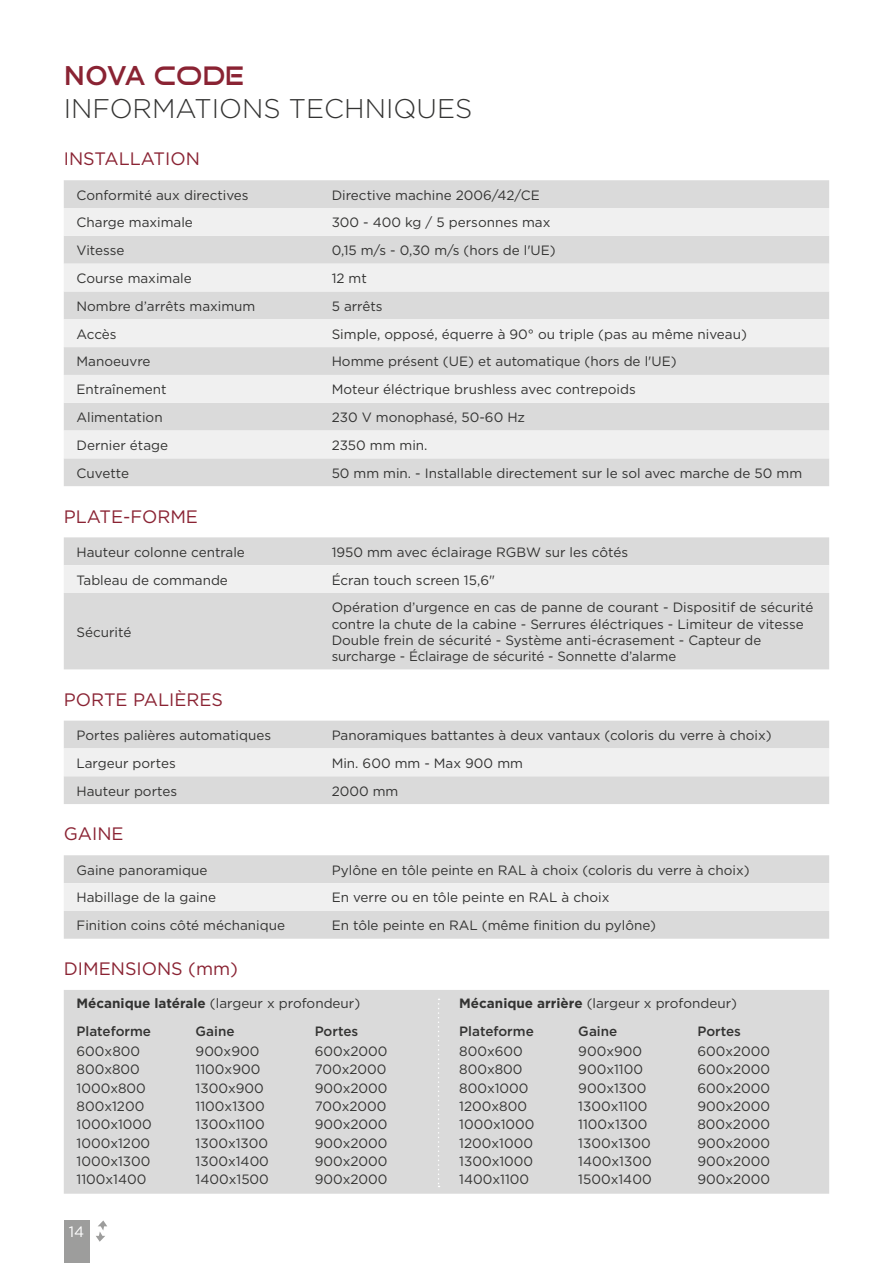
<style>
.page{position:relative;width:893px;height:1263px;background:#fff}
.page>*{position:absolute;margin:0;border:0;box-sizing:border-box;transform-origin:0 0}
.t1{font:300 27px/32.4px "Gotham";color:#333332}
.t2{font:18px "Gotham";color:#8a2333}
.t3{font:15px "Gotham";color:#fff}
.t4{font:13.5px/16.2px "Gotham";color:#333332}
.t5{font:500 13.5px "Gotham";color:#333332}
.s1{font-weight:500;color:#8a2333}
.s2{font-family:"Good Times";font-weight:400;color:#8a2333}
.s3{font-weight:700}
</style>
<div class="page">
<div style="left:64px;top:1220px;width:25px;height:43px;background:#9d9d9c"></div>
<svg style="left:96px;top:1220px;width:11px;height:22px"></svg>
<hr style="left:892px;top:0;width:1px;height:1263px;background:#000">
<div style="left:64px;top:180px;width:765px;height:306px;background:#dadada"></div>
<svg style="left:64px;top:208px;width:765px;height:250px;fill:#f0f0f0"></svg>
<div style="left:64px;top:537px;width:765px;height:132px;background:#dadada"></div>
<div style="left:64px;top:565px;width:765px;height:28px;background:#f0f0f0"></div>
<div style="left:64px;top:721px;width:765px;height:83px;background:#dadada"></div>
<div style="left:64px;top:748px;width:765px;height:28px;background:#f0f0f0"></div>
<div style="left:64px;top:855px;width:765px;height:84px;background:#dadada"></div>
<div style="left:64px;top:883px;width:765px;height:28px;background:#f0f0f0"></div>
<div style="left:64px;top:990px;width:765px;height:204px;background:#dadada"></div>
<svg style="left:438px;top:998px;width:2px;height:189px"></svg>
<h1 class="t1" style="left:64px;top:59px;width:410px"><span class="s1">NOVA</span> <span class="s2">CODE<br></span>INFORMATIONS TECHNIQUES</h1>
<h2 class="t2" style="left:64px;top:147px;width:138px">INSTALLATION</h2>
<p class="t4" style="left:77px;top:186px;width:174px">Conformité aux directives</p>
<p class="t4" style="left:332px;top:186px;width:210px">Directive machine 2006/42/CE</p>
<p class="t4" style="left:77px;top:214px;width:118px">Charge maximale</p>
<p class="t4" style="left:332px;top:214px;width:220px">300 - 400 kg / 5 personnes max</p>
<p class="t4" style="left:77px;top:242px;width:49px">Vitesse</p>
<p class="t4" style="left:332px;top:242px;width:226px">0,15 m/s - 0,30 m/s (hors de l'UE)</p>
<p class="t4" style="left:77px;top:270px;width:117px">Course maximale</p>
<p class="t4" style="left:332px;top:270px;width:37px">12 mt</p>
<p class="t4" style="left:77px;top:298px;width:180px">Nombre d’arrêts maximum</p>
<p class="t4" style="left:332px;top:298px;width:52px">5 arrêts</p>
<p class="t4" style="left:77px;top:325px;width:42px">Accès</p>
<p class="t4" style="left:332px;top:325px;width:417px">Simple, opposé, équerre à 90° ou triple (pas au même niveau)</p>
<p class="t4" style="left:77px;top:353px;width:75px">Manoeuvre</p>
<p class="t4" style="left:332px;top:353px;width:346px">Homme présent (UE) et automatique (hors de l'UE)</p>
<p class="t4" style="left:77px;top:381px;width:92px">Entraînement</p>
<p class="t4" style="left:332px;top:381px;width:306px">Moteur éléctrique brushless avec contrepoids</p>
<p class="t4" style="left:77px;top:409px;width:88px">Alimentation</p>
<p class="t4" style="left:332px;top:409px;width:195px">230 V monophasé, 50-60 Hz</p>
<p class="t4" style="left:77px;top:437px;width:93px">Dernier étage</p>
<p class="t4" style="left:332px;top:437px;width:97px">2350 mm min.</p>
<p class="t4" style="left:77px;top:464px;width:54px">Cuvette</p>
<p class="t4" style="left:332px;top:464px;width:472px">50 mm min. - Installable directement sur le sol avec marche de 50 mm</p>
<h2 class="t2" style="left:64px;top:505px;width:136px">PLATE-FORME</h2>
<p class="t4" style="left:77px;top:543px;width:170px">Hauteur colonne centrale</p>
<p class="t4" style="left:332px;top:543px;width:298px">1950 mm avec éclairage RGBW sur les côtés</p>
<p class="t4" style="left:77px;top:571px;width:153px">Tableau de commande</p>
<p class="t4" style="left:332px;top:571px;width:165px">Écran touch screen 15,6"</p>
<p class="t4" style="left:77px;top:623px;width:56px">Sécurité</p>
<p class="t4" style="left:332px;top:599px;width:483px">Opération d’urgence en cas de panne de courant - Dispositif de sécurité contre la chute de la cabine - Serrures éléctriques - Limiteur de vitesse Double frein de sécurité - Système anti-écrasement - Capteur de surcharge - Éclairage de sécurité - Sonnette d’alarme</p>
<h2 class="t2" style="left:64px;top:688px;width:161px">PORTE PALIÈRES</h2>
<p class="t4" style="left:77px;top:727px;width:196px">Portes palières automatiques</p>
<p class="t4" style="left:332px;top:727px;width:441px">Panoramiques battantes à deux vantaux (coloris du verre à choix)</p>
<p class="t4" style="left:77px;top:754px;width:101px">Largeur portes</p>
<p class="t4" style="left:332px;top:754px;width:193px">Min. 600 mm - Max 900 mm</p>
<p class="t4" style="left:77px;top:782px;width:102px">Hauteur portes</p>
<p class="t4" style="left:332px;top:782px;width:68px">2000 mm</p>
<h2 class="t2" style="left:64px;top:822px;width:61px">GAINE</h2>
<p class="t4" style="left:77px;top:861px;width:132px">Gaine panoramique</p>
<p class="t4" style="left:332px;top:861px;width:419px">Pylône en tôle peinte en RAL à choix (coloris du verre à choix)</p>
<p class="t4" style="left:77px;top:889px;width:141px">Habillage de la gaine</p>
<p class="t4" style="left:332px;top:889px;width:279px">En verre ou en tôle peinte en RAL à choix</p>
<p class="t4" style="left:77px;top:917px;width:210px">Finition coins côté méchanique</p>
<p class="t4" style="left:332px;top:917px;width:326px">En tôle peinte en RAL (même finition du pylône)</p>
<h2 class="t2" style="left:64px;top:957px;width:176px">DIMENSIONS (mm)</h2>
<p class="t4" style="left:77px;top:995px;width:285px"><span class="s3">Mécanique latérale</span> (largeur x profondeur)</p>
<p class="t4" style="left:459px;top:995px;width:279px"><span class="s3">Mécanique arrière</span> (largeur x profondeur)</p>
<p class="t5" style="left:77px;top:1022px;width:76px">Plateforme</p>
<p class="t5" style="left:196px;top:1022px;width:41px">Gaine</p>
<p class="t5" style="left:315px;top:1022px;width:45px">Portes</p>
<p class="t4" style="left:77px;top:1043px;width:65px">600x800</p>
<p class="t4" style="left:196px;top:1043px;width:65px">900x900</p>
<p class="t4" style="left:315px;top:1043px;width:74px">600x2000</p>
<p class="t4" style="left:77px;top:1061px;width:65px">800x800</p>
<p class="t4" style="left:196px;top:1061px;width:66px">1100x900</p>
<p class="t4" style="left:315px;top:1061px;width:73px">700x2000</p>
<p class="t4" style="left:77px;top:1079px;width:71px">1000x800</p>
<p class="t4" style="left:196px;top:1079px;width:70px">1300x900</p>
<p class="t4" style="left:315px;top:1079px;width:74px">900x2000</p>
<p class="t4" style="left:77px;top:1098px;width:69px">800x1200</p>
<p class="t4" style="left:196px;top:1098px;width:71px">1100x1300</p>
<p class="t4" style="left:315px;top:1098px;width:73px">700x2000</p>
<p class="t4" style="left:77px;top:1116px;width:77px">1000x1000</p>
<p class="t4" style="left:196px;top:1116px;width:71px">1300x1100</p>
<p class="t4" style="left:315px;top:1116px;width:74px">900x2000</p>
<p class="t4" style="left:77px;top:1134px;width:75px">1000x1200</p>
<p class="t4" style="left:196px;top:1134px;width:74px">1300x1300</p>
<p class="t4" style="left:315px;top:1134px;width:74px">900x2000</p>
<p class="t4" style="left:77px;top:1153px;width:75px">1000x1300</p>
<p class="t4" style="left:196px;top:1153px;width:75px">1300x1400</p>
<p class="t4" style="left:315px;top:1153px;width:74px">900x2000</p>
<p class="t4" style="left:77px;top:1171px;width:71px">1100x1400</p>
<p class="t4" style="left:196px;top:1171px;width:75px">1400x1500</p>
<p class="t4" style="left:315px;top:1171px;width:74px">900x2000</p>
<p class="t5" style="left:459px;top:1022px;width:76px">Plateforme</p>
<p class="t5" style="left:578px;top:1022px;width:41px">Gaine</p>
<p class="t5" style="left:697px;top:1022px;width:45px">Portes</p>
<p class="t4" style="left:459px;top:1043px;width:65px">800x600</p>
<p class="t4" style="left:578px;top:1043px;width:65px">900x900</p>
<p class="t4" style="left:697px;top:1043px;width:74px">600x2000</p>
<p class="t4" style="left:459px;top:1061px;width:65px">800x800</p>
<p class="t4" style="left:578px;top:1061px;width:66px">900x1100</p>
<p class="t4" style="left:697px;top:1061px;width:74px">600x2000</p>
<p class="t4" style="left:459px;top:1079px;width:71px">800x1000</p>
<p class="t4" style="left:578px;top:1079px;width:70px">900x1300</p>
<p class="t4" style="left:697px;top:1079px;width:74px">600x2000</p>
<p class="t4" style="left:459px;top:1098px;width:69px">1200x800</p>
<p class="t4" style="left:578px;top:1098px;width:71px">1300x1100</p>
<p class="t4" style="left:697px;top:1098px;width:74px">900x2000</p>
<p class="t4" style="left:459px;top:1116px;width:77px">1000x1000</p>
<p class="t4" style="left:578px;top:1116px;width:71px">1100x1300</p>
<p class="t4" style="left:697px;top:1116px;width:74px">800x2000</p>
<p class="t4" style="left:459px;top:1134px;width:75px">1200x1000</p>
<p class="t4" style="left:578px;top:1134px;width:74px">1300x1300</p>
<p class="t4" style="left:697px;top:1134px;width:74px">900x2000</p>
<p class="t4" style="left:459px;top:1153px;width:75px">1300x1000</p>
<p class="t4" style="left:578px;top:1153px;width:75px">1400x1300</p>
<p class="t4" style="left:697px;top:1153px;width:74px">900x2000</p>
<p class="t4" style="left:459px;top:1171px;width:71px">1400x1100</p>
<p class="t4" style="left:578px;top:1171px;width:75px">1500x1400</p>
<p class="t4" style="left:697px;top:1171px;width:74px">900x2000</p>
<p class="t3" style="left:69px;top:1222px;width:17px">14</p>
</div>
